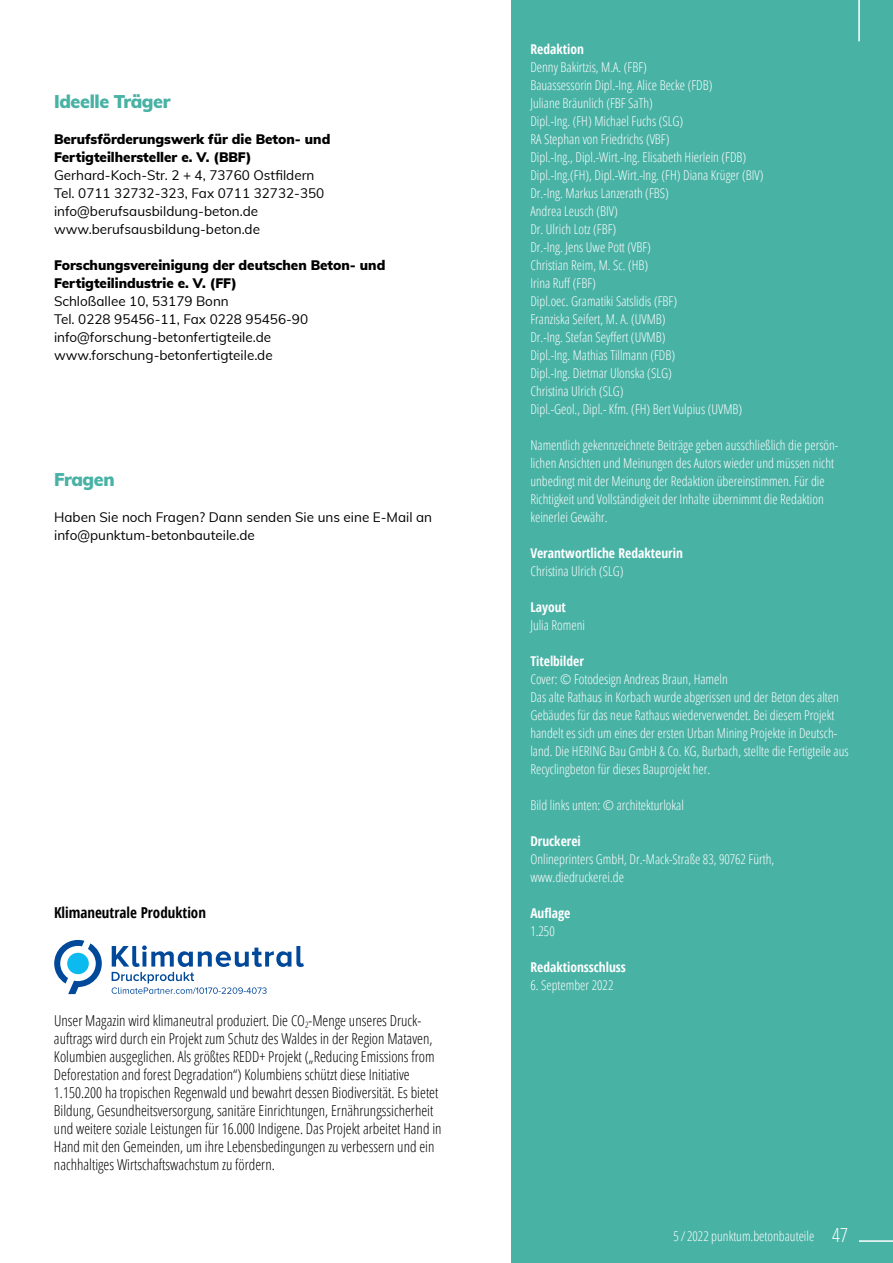
<style>
.page{position:relative;width:893px;height:1263px;background:#fff}
.page>*{position:absolute;margin:0;border:0;box-sizing:border-box;transform-origin:0 0}
.t1{font:900 18px "Muli";letter-spacing:-.02em;color:#48b2a5}
.t2{font:300 condensed 15px/18px "Open Sans";color:#000}
.t3{font:700 condensed 15px "Open Sans";color:#000}
.t4{font:300 condensed 13.5px/18px "Open Sans";color:#fff}
.t5{font:13.5px/18px "Muli";color:#000}
.t6{font:900 13.5px/18px "Muli";color:#000}
.t7{font:700 condensed 13.5px "Open Sans";color:#fff}
.s1{font-size:19.5px}
</style>
<div class="page">
<div style="left:511px;top:0;width:382px;height:1263px;background:#48b2a5"></div>
<svg style="left:54px;top:940px;width:48px;height:54px"></svg>
<svg style="left:112px;top:945px;width:192px;height:49px"></svg>
<hr style="left:859px;top:1240px;width:34px;height:2px;background:#fff">
<hr style="left:858px;top:0;width:2px;height:41px;background:#fff">
<h1 class="t1" style="left:54px;top:88px;width:118px">Ideelle Träger</h1>
<p class="t6" style="left:54px;top:130px;width:278px">Berufsförderungswerk für die Beton- und<br>Fertigteilhersteller e. V. (BBF)</p>
<p class="t5" style="left:54px;top:165px;width:272px">Gerhard-Koch-Str. 2 + 4, 73760 Ostfildern Tel. 0711 32732-323, Fax 0711 32732-350 info@berufsausbildung-beton.de www.berufsausbildung-beton.de</p>
<p class="t6" style="left:54px;top:256px;width:333px">Forschungsvereinigung der deutschen Beton- und<br>Fertigteilindustrie e. V. (FF)</p>
<p class="t5" style="left:54px;top:291px;width:256px">Schloßallee 10, 53179 Bonn<br>Tel. 0228 95456-11, Fax 0228 95456-90 info@forschung-betonfertigteile.de www.forschung-betonfertigteile.de</p>
<h1 class="t1" style="left:54px;top:466px;width:62px">Fragen</h1>
<p class="t5" style="left:54px;top:507px;width:379px">Haben Sie noch Fragen? Dann senden Sie uns eine E-Mail an info@punktum-betonbauteile.de</p>
<p class="t3" style="left:54px;top:902px;width:153px">Klimaneutrale Produktion</p>
<p class="t2" style="left:54px;top:1011px;width:389px">Unser Magazin wird klimaneutral produziert. Die CO<sub>2</sub>-Menge unseres Druck&shy;auftrags wird durch ein Projekt zum Schutz des Waldes in der Region Mataven, Kolumbien ausgeglichen. Als größtes REDD+ Projekt („Reducing Emissions from Deforestation and forest Degradation“) Kolumbiens schützt diese Initiative 1.150.200 ha tropischen Regenwald und bewahrt dessen Biodiversität. Es bietet Bildung, Gesundheitsversorgung, sanitäre Einrichtungen, Ernährungssicherheit und weitere soziale Leistungen für 16.000 Indigene. Das Projekt arbeitet Hand in Hand mit den Gemeinden, um ihre Lebensbedingungen zu verbessern und ein nachhaltiges Wirtschaftswachstum zu fördern.</p>
<p class="t7" style="left:530px;top:40px;width:55px">Redaktion</p>
<p class="t4" style="left:530px;top:58px;width:235px">Denny Bakirtzis, M.A. (FBF)<br>Bauassessorin Dipl.-Ing. Alice Becke (FDB)<br>Juliane Bräunlich (FBF SaTh)<br>Dipl.-Ing. (FH) Michael Fuchs (SLG)<br>RA Stephan von Friedrichs (VBF)<br>Dipl.-Ing., Dipl.-Wirt.-Ing. Elisabeth Hierlein (FDB)<br>Dipl.-Ing.(FH), Dipl.-Wirt.-Ing. (FH) Diana Krüger (BIV)<br>Dr.-Ing. Markus Lanzerath (FBS)<br>Andrea Leusch (BIV)<br>Dr. Ulrich Lotz (FBF)<br>Dr.-Ing. Jens Uwe Pott (VBF)<br>Christian Reim, M. Sc. (HB)<br>Irina Ruff (FBF)<br>Dipl.oec. Gramatiki Satslidis (FBF)<br>Franziska Seifert, M. A. (UVMB)<br>Dr.-Ing. Stefan Seyffert (UVMB)<br>Dipl.-Ing. Mathias Tillmann (FDB)<br>Dipl.-Ing. Dietmar Ulonska (SLG)<br>Christina Ulrich (SLG)<br>Dipl.-Geol., Dipl.- Kfm. (FH) Bert Vulpius (UVMB)</p>
<p class="t4" style="left:530px;top:436px;width:309px">Namentlich gekennzeichnete Beiträge geben ausschließlich die persön&shy;lichen Ansichten und Meinungen des Autors wieder und müssen nicht unbedingt mit der Meinung der Redaktion übereinstimmen. Für die Richtigkeit und Vollständigkeit der Inhalte übernimmt die Redaktion keinerlei Gewähr.</p>
<p class="t7" style="left:530px;top:544px;width:154px">Verantwortliche Redakteurin</p>
<p class="t4" style="left:530px;top:562px;width:95px">Christina Ulrich (SLG)</p>
<p class="t7" style="left:530px;top:598px;width:37px">Layout</p>
<p class="t4" style="left:530px;top:616px;width:56px">Julia Romeni</p>
<p class="t7" style="left:530px;top:652px;width:55px">Titelbilder</p>
<p class="t4" style="left:530px;top:670px;width:320px">Cover: © Fotodesign Andreas Braun, Hameln<br>Das alte Rathaus in Korbach wurde abgerissen und der Beton des alten Gebäudes für das neue Rathaus wiederverwendet. Bei diesem Projekt handelt es sich um eines der ersten Urban Mining Projekte in Deutsch&shy;land. Die HERING Bau GmbH &amp; Co. KG, Burbach, stellte die Fertigteile aus Recyclingbeton für dieses Bauprojekt her.</p>
<p class="t4" style="left:530px;top:796px;width:155px">Bild links unten: © architekturlokal</p>
<p class="t7" style="left:530px;top:832px;width:52px">Druckerei</p>
<p class="t4" style="left:530px;top:850px;width:245px">Onlineprinters GmbH, Dr.-Mack-Straße 83, 90762 Fürth, www.diedruckerei.de</p>
<p class="t7" style="left:530px;top:904px;width:42px">Auflage</p>
<p class="t4" style="left:530px;top:922px;width:26px">1.250</p>
<p class="t7" style="left:530px;top:958px;width:97px">Redaktionsschluss</p>
<p class="t4" style="left:530px;top:976px;width:85px">6. September 2022</p>
<p class="t4" style="left:673px;top:1227px;width:176px">5 / 2022 punktum.betonbauteile <span class="s1">47</span></p>
</div>
